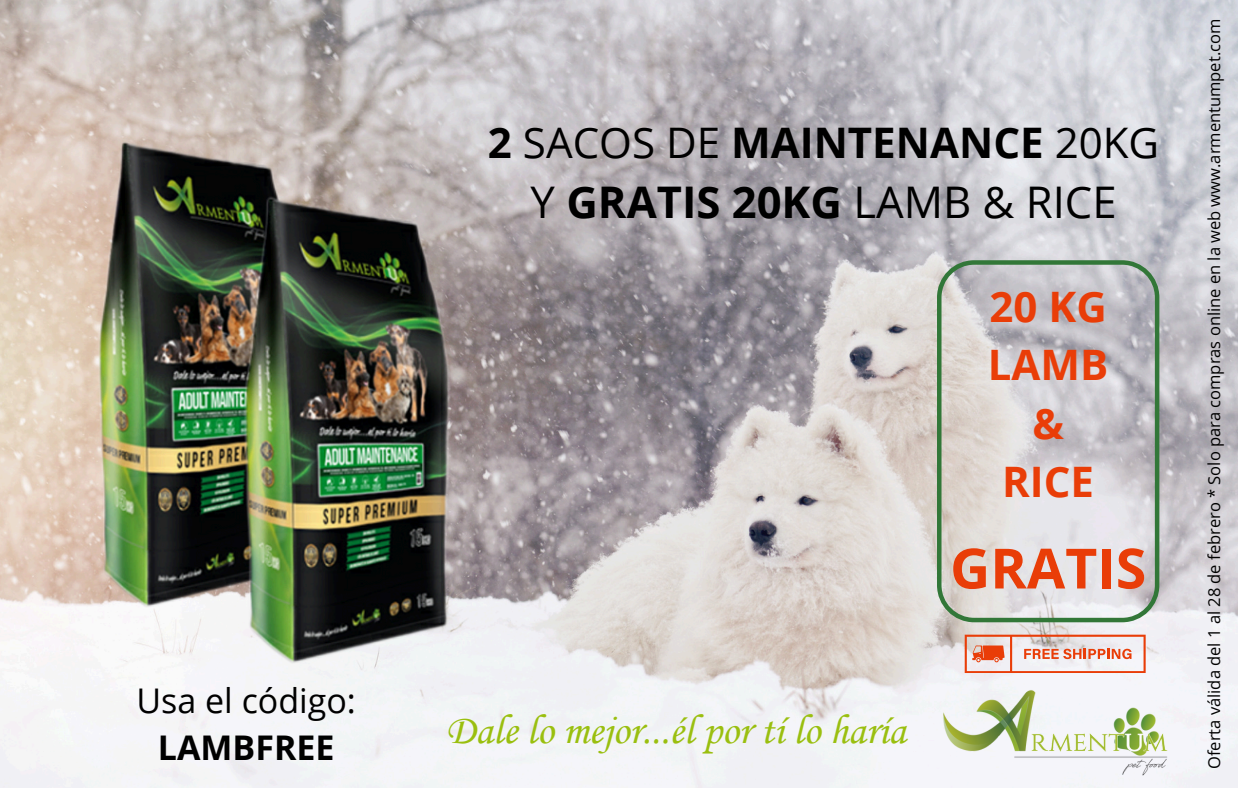
<style>
.page{position:relative;width:1238px;height:788px;background:#fff}
.page>*{position:absolute;margin:0;border:0;box-sizing:border-box;transform-origin:0 0}
.t1{font:700 55.5px "Open Sans";color:#e93d08}
.t2{font:43.65px "Open Sans";color:#000}
.t3{font:700 42.15px "Open Sans";color:#000}
.t4{font:42px "Corsiva";color:#9abf0f}
.t5{font:700 42px/58.5px "Open Sans";color:#e93d08;text-align:center}
.t6{font:34.05px/47.2px "Open Sans";color:#000;text-align:center}
.t7{font:16.5px "Open Sans";color:#000}
.s1{font-weight:700}
.s2{font-weight:400}
</style>
<div class="page">
<img style="left:0;top:0;width:1237px;height:787px">
<img style="left:79px;top:117px;width:263px;height:517px">
<img style="left:224px;top:173px;width:263px;height:516px">
<svg style="left:936px;top:260px;width:223px;height:362px;background:#cbccca"></svg>
<img style="left:921px;top:679px;width:268px;height:108px">
<svg style="left:964px;top:634px;width:181px;height:39px"></svg>
<h2 class="t6" style="left:136px;top:675px;width:221px">Usa el código:<br><span class="s1">LAMBFREE</span></h2>
<h3 class="t3" style="left:488px;top:113px;width:672px">2 <span class="s2">SACOS DE</span> MAINTENANCE <span class="s2">20KG</span></h3>
<h3 class="t2" style="left:530px;top:171px;width:587px">Y <span class="s1">GRATIS 20KG</span> LAMB &amp; RICE</h3>
<p class="t5" style="left:987px;top:276px;width:122px">20 KG<br>LAMB &amp;<br>RICE</p>
<p class="t1" style="left:950px;top:529px;width:198px">GRATIS</p>
<p class="t4" style="left:446px;top:710px;width:461px">Dale lo mejor...él por tí lo haría</p>
<h1 class="t7" style="left:1202px;top:769px;width:751px;rotate:-90deg">Oferta válida del 1 al 28 de febrero * Solo para compras online en la web www.armentumpet.com</h1>
</div>
